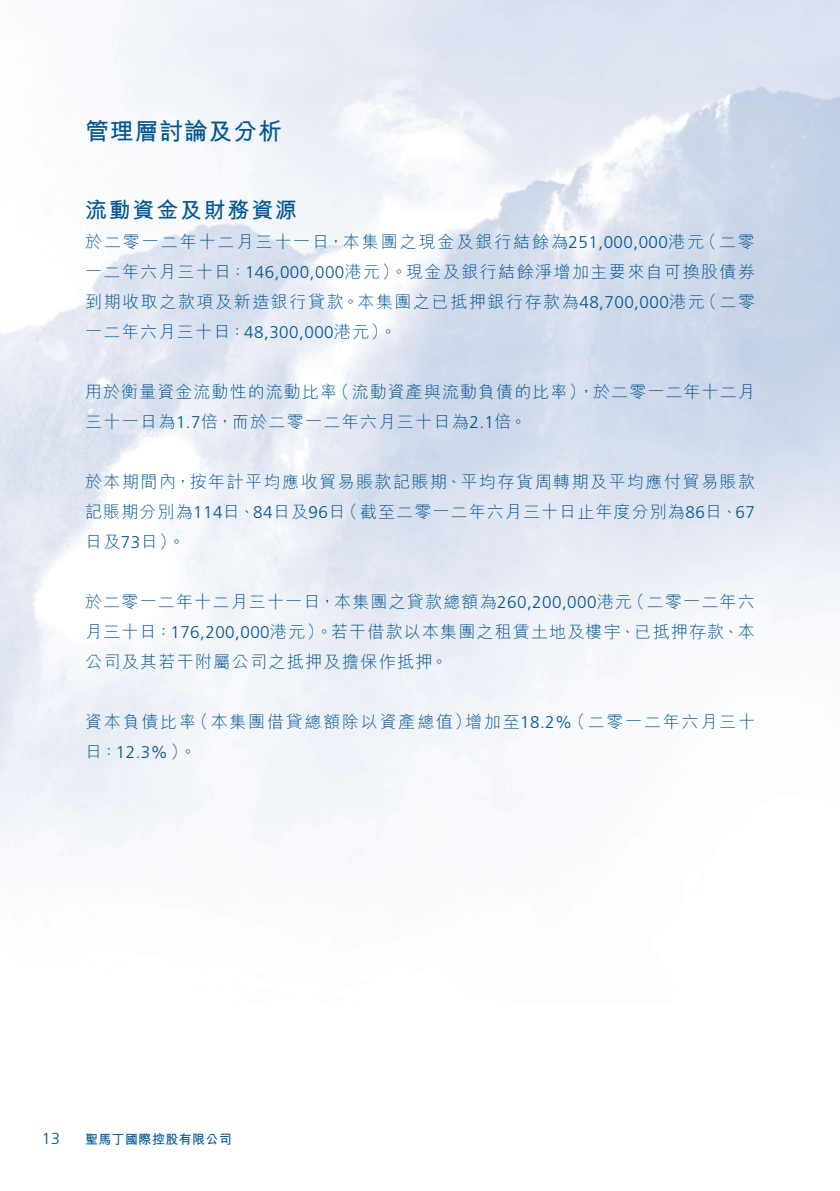
<style>
.page{position:relative;width:840px;height:1191px;background:#fff}
.page>*{position:absolute;margin:0;border:0;box-sizing:border-box;transform-origin:0 0}
.t1{font:700 24px "M Hei HK";letter-spacing:.03em;color:#005594}
.Heading_2{font:700 22px "M Hei HK";letter-spacing:.08em;color:#005594}
.Body_Text{font:300 17px/30px "M Hei HK";letter-spacing:.08em;color:#005594}
.Body_Text-2{font:300 17px "M Hei HK";letter-spacing:.11em;color:#005594}
.Body_Text-3{font:300 17px "M Hei HK";letter-spacing:.105em;color:#005594}
.Body_Text-4{font:300 17px "M Hei HK";letter-spacing:.06em;color:#005594}
.Body_Text-5{font:300 17px "Frutiger LT Std";color:#005594}
.t2{font:300 16px "Frutiger LT Std";color:#005594}
.t3{font:700 13px "M Hei HK";letter-spacing:.03em;color:#005594}
.s1{font-family:"Frutiger LT Std"}
.s2{font-family:"M Hei HK"}
</style>
<div class="page">
<h1 class="t1" style="left:85px;top:114px;width:198px">管理層討論及分析</h1>
<p class="Heading_2" style="left:85px;top:194px;width:213px">流動資金及財務資源</p>
<p class="Body_Text" style="left:699px;top:227px;width:57px">（二零</p>
<p class="Body_Text-2" style="left:85px;top:233px;width:620px">於二零一二年十二月三十一日，本集團之現金及銀行結餘為<span class="s1">251,000,000</span>港元</p>
<p class="Body_Text" style="left:85px;top:257px;width:671px">一二年六月三十日：<span class="s1">146,000,000</span>港元）。現金及銀行結餘淨增加主要來自可換股債券</p>
<p class="Body_Text" style="left:700px;top:287px;width:56px">（二零</p>
<p class="Body_Text" style="left:85px;top:287px;width:621px">到期收取之款項及新造銀行貸款。本集團之已抵押銀行存款為<span class="s1">48,700,000</span>港元一二年六月三十日：<span class="s1">48,300,000</span>港元 。(</p>
<p class="Body_Text-4" style="left:332px;top:383px;width:423px">（流動資產與流動負債的比率 ，）於二零一二年十二月</p>
<p class="Body_Text" style="left:85px;top:377px;width:443px">用於衡量資金流動性的流動比率<br>三十一日為<span class="s1">1.7</span>倍，而於二零一二年六月三十日為<span class="s1">2.1</span>倍。</p>
<p class="Body_Text" style="left:85px;top:467px;width:671px;text-align:right">於本期間內，按年計平均應收貿易賬款記賬期、平均存貨周轉期及平均應付貿易賬款（截至二零一二年六月三十日止年度分別為<span class="s1">86</span>日、<span class="s1">67</span></p>
<p class="Body_Text" style="left:85px;top:497px;width:262px">記賬期分別為<span class="s1">114</span>日、<span class="s1">84</span>日及<span class="s1">96</span>日日及<span class="s1">73</span>日 。(</p>
<p class="Body_Text" style="left:85px;top:587px;width:671px">於二零一二年十二月三十一日，本集團之貸款總額為<span class="s1">260,200,000</span>港元<br>月三十日：<span class="s1">176,200,000</span>港元）。若干借款以本集團之租賃土地及樓宇、已抵押存款、本公司及其若干附屬公司之抵押及擔保作抵押。</p>
<p class="Body_Text" style="left:627px;top:587px;width:129px">（二零一二年六</p>
<p class="Body_Text-3" style="left:191px;top:713px;width:281px">（本集團借貸總額除以資產總值）</p>
<p class="Body_Text" style="left:85px;top:707px;width:113px">資本負債比率日：<span class="s1">12.3%</span> 。(</p>
<p class="Body_Text-5" style="left:465px;top:713px;width:108px"><span class="s2">增加至</span>18.2%</p>
<p class="Body_Text-3" style="left:568px;top:713px;width:188px">（二零一二年六月三十</p>
<p class="t2" style="left:42px;top:1129px;width:20px">13</p>
<p class="t3" style="left:85px;top:1130px;width:148px">聖馬丁國際控股有限公司</p>
</div>
